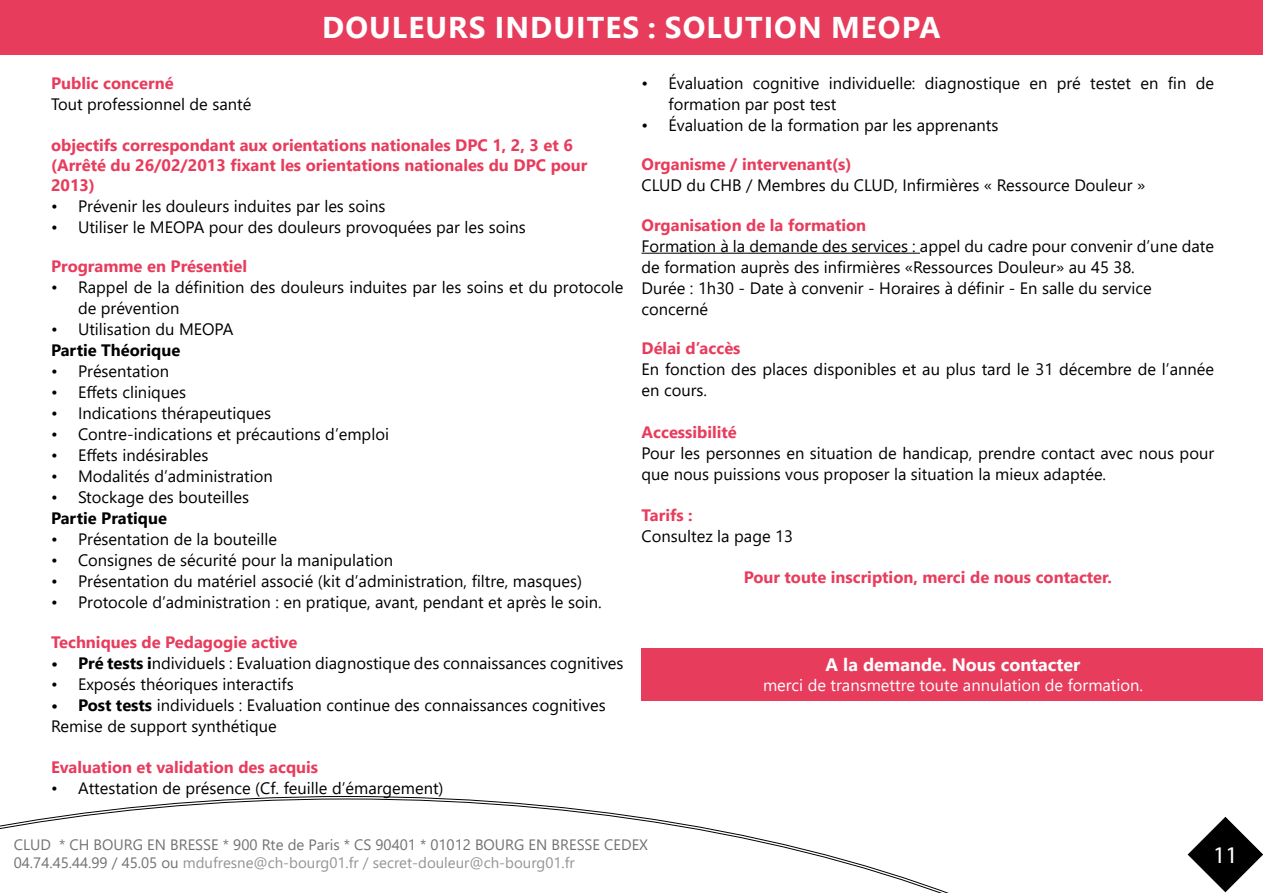
<style>
.page{position:relative;width:1263px;height:893px;background:#fff}
.page>*{position:absolute;margin:0;border:0;box-sizing:border-box;transform-origin:0 0}
.t1{font:700 30px "Segoe UI";letter-spacing:.035em;color:#fff}
.t2{font:24px "Myriad Pro";color:#fff}
.t3{font:700 18px "Segoe UI";color:#fff}
.t4{font:16.5px/21px "Segoe UI";color:#000}
.t5{font:700 16.5px/19.8px "Segoe UI";color:#e83c5c}
.t6{font:16.5px "Segoe UI";color:#fff}
.t7{font:700 16.5px "Segoe UI";color:#000}
.t8{font:15px/18px "Segoe UI";color:#727271}
.s1{font-weight:700}
.s2{color:#949494}
</style>
<div class="page">
<svg style="left:0;top:799px;width:1263px;height:94px"></svg>
<hr style="left:641px;top:253px;width:279px;height:1px;background:#000">
<div style="left:0;top:0;width:1263px;height:54px;background:#e83c5c"></div>
<div style="left:641px;top:648px;width:622px;height:53px;background:#e83c5c"></div>
<h1 class="t1" style="left:322px;top:-1px;width:620px">DOULEURS INDUITES : SOLUTION MEOPA</h1>
<p class="t5" style="left:51px;top:71px;width:124px">Public concerné</p>
<p class="t4" style="left:51px;top:92px;width:202px">Tout professionnel de santé</p>
<p class="t5" style="left:51px;top:134px;width:538px">objectifs correspondant aux orientations nationales DPC 1, 2, 3 et 6 (Arrêté du 26/02/2013 fixant les orientations nationales du DPC pour<br>2013)</p>
<p class="t4" style="left:51px;top:194px;width:336px">• Prévenir les douleurs induites par les soins</p>
<p class="t4" style="left:51px;top:215px;width:476px">• Utiliser le MEOPA pour des douleurs provoquées par les soins</p>
<p class="t5" style="left:51px;top:255px;width:198px">Programme en Présentiel</p>
<p class="t4" style="left:78px;top:275px;width:547px;text-indent:-27px">• Rappel de la définition des douleurs induites par les soins et du protocole de prévention</p>
<p class="t4" style="left:51px;top:317px;width:184px">• Utilisation du MEOPA</p>
<p class="t7" style="left:51px;top:335px;width:131px">Partie Théorique</p>
<p class="t4" style="left:51px;top:359px;width:120px">• Présentation</p>
<p class="t4" style="left:51px;top:380px;width:136px">• Effets cliniques</p>
<p class="t4" style="left:51px;top:401px;width:222px">• Indications thérapeutiques</p>
<p class="t4" style="left:51px;top:422px;width:339px">• Contre-indications et précautions d’emploi</p>
<p class="t4" style="left:51px;top:443px;width:159px">• Effets indésirables</p>
<p class="t4" style="left:51px;top:464px;width:223px">• Modalités d’administration</p>
<p class="t4" style="left:51px;top:485px;width:199px">• Stockage des bouteilles</p>
<p class="t7" style="left:51px;top:503px;width:118px">Partie Pratique</p>
<p class="t4" style="left:51px;top:527px;width:228px">• Présentation de la bouteille</p>
<p class="t4" style="left:51px;top:548px;width:344px">• Consignes de sécurité pour la manipulation</p>
<p class="t4" style="left:51px;top:569px;width:533px">• Présentation du matériel associé (kit d’administration, filtre, masques)</p>
<p class="t4" style="left:51px;top:590px;width:552px">• Protocole d’administration : en pratique, avant, pendant et après le soin.</p>
<p class="t5" style="left:51px;top:631px;width:248px">Techniques de Pedagogie active</p>
<p class="t4" style="left:51px;top:651px;width:574px"><span class="s1">• Pré tests i</span>ndividuels : Evaluation diagnostique des connaissances cognitives</p>
<p class="t4" style="left:51px;top:672px;width:244px">• Exposés théoriques interactifs</p>
<p class="t4" style="left:51px;top:693px;width:556px"><span class="s1">• Post tests</span> individuels : Evaluation continue des connaissances cognitives<br>Remise de support synthétique</p>
<p class="t5" style="left:51px;top:756px;width:269px">Evaluation et validation des acquis</p>
<p class="t4" style="left:51px;top:776px;width:394px">• Attestation de présence (Cf. feuille d’émargement)</p>
<p class="t4" style="left:668px;top:71px;width:547px;text-indent:-27px">• Évaluation cognitive individuelle: diagnostique en pré testet en fin de formation par post test</p>
<p class="t4" style="left:641px;top:113px;width:358px">• Évaluation de la formation par les apprenants</p>
<p class="t5" style="left:641px;top:153px;width:212px">Organisme / intervenant(s)</p>
<p class="t4" style="left:641px;top:173px;width:505px">CLUD du CHB / Membres du CLUD, Infirmières « Ressource Douleur »</p>
<p class="t5" style="left:641px;top:214px;width:226px">Organisation de la formation</p>
<p class="t4" style="left:641px;top:234px;width:574px">Formation à la demande des services : appel du cadre pour convenir d’une date de formation auprès des infirmières «Ressources Douleur» au 45 38.<br>Durée : 1h30 - Date à convenir - Horaires à définir - En salle du service concerné</p>
<p class="t5" style="left:641px;top:337px;width:100px">Délai d’accès</p>
<p class="t4" style="left:641px;top:358px;width:574px">En fonction des places disponibles et au plus tard le 31 décembre de l’année en cours.</p>
<p class="t5" style="left:641px;top:421px;width:97px">Accessibilité</p>
<p class="t4" style="left:641px;top:441px;width:574px">Pour les personnes en situation de handicap, prendre contact avec nous pour que nous puissions vous proposer la situation la mieux adaptée.</p>
<p class="t5" style="left:641px;top:504px;width:53px">Tarifs :</p>
<p class="t4" style="left:641px;top:524px;width:153px">Consultez la page 13</p>
<p class="t5" style="left:744px;top:566px;width:370px">Pour toute inscription, merci de nous contacter.</p>
<p class="t3" style="left:826px;top:648px;width:256px">A la demande. Nous contacter</p>
<p class="t6" style="left:763px;top:670px;width:382px">merci de transmettre toute annulation de formation.</p>
<p class="t8" style="left:14px;top:834px;width:636px">CLUD * CH BOURG EN BRESSE * 900 Rte de Paris * CS 90401 * 01012 BOURG EN BRESSE CEDEX<br>04.74.45.44.99 / 45.05 ou <span class="s2">mdufresne@ch-bourg01.fr / secret-douleur@ch-bourg01.fr</span></p>
<h2 class="t2" style="left:1213px;top:840px;width:26px">11</h2>
</div>
